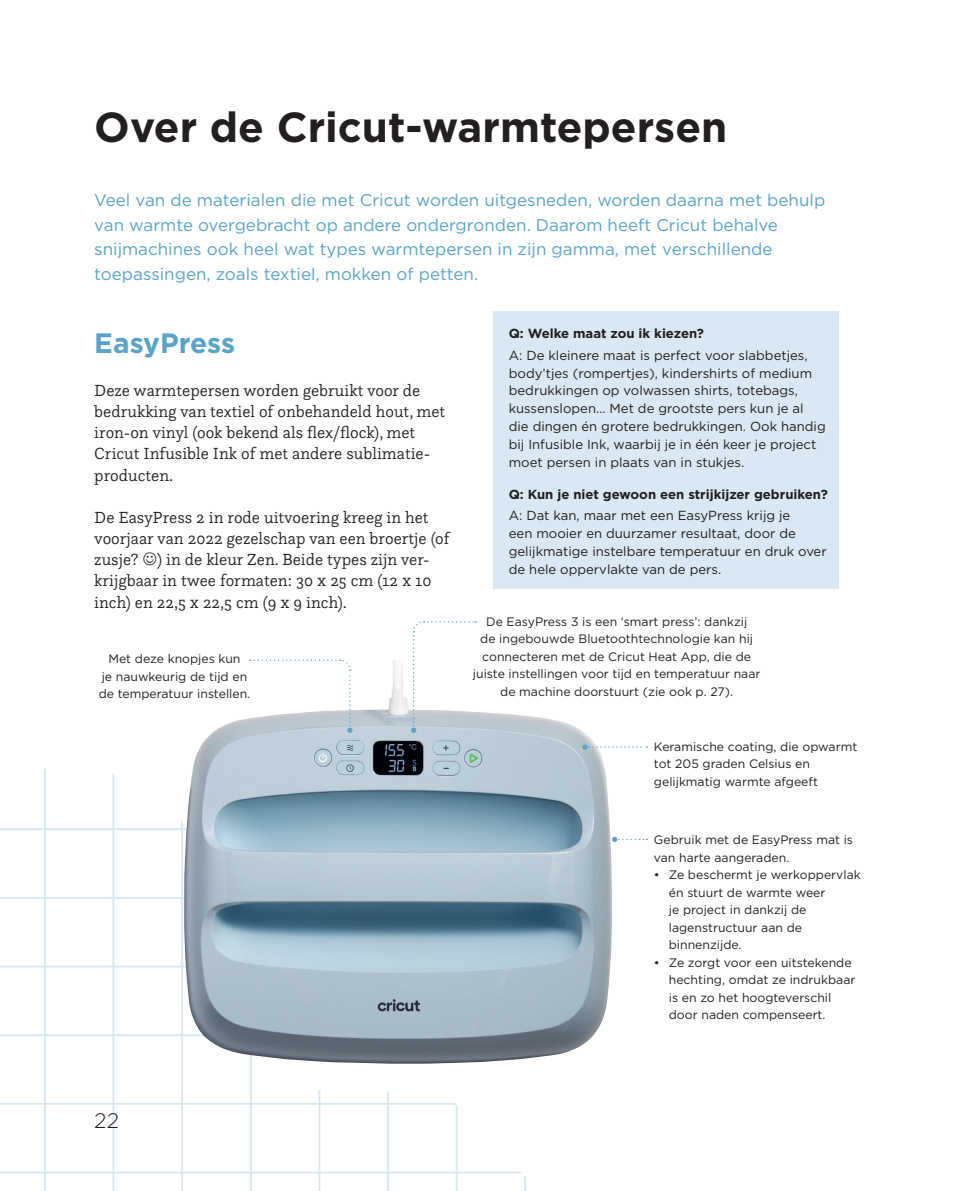
<style>
.page{position:relative;width:968px;height:1191px;background:#fff}
.page>*{position:absolute;margin:0;border:0;box-sizing:border-box;transform-origin:0 0}
.hoofdtitel{font:700 42px "Gotham";color:#231f20}
.hoofdtitel_1B{font:700 28px "Gotham";color:#59a3c8}
.t1{font:300 21px "Gotham";color:#231f20}
.inleiding{font:16.97px/24.5px "Gotham";color:#59a3c8}
.bodytekst{font:300 16.8px/21.2px "Questa Slab";color:#231f20}
.insert_kader_body{font:13.12px/17.8px "Gotham";color:#231f20}
.insert_kader_titel{font:700 13.12px "Gotham";color:#231f20}
.tekstjes_bij_foto_s{font:12.25px/17.5px "Gotham";color:#231f20}
</style>
<div class="page">
<img style="left:0;top:769px;width:526px;height:422px">
<img style="left:184px;top:659px;width:428px;height:404px">
<div style="left:494px;top:311px;width:344px;height:278px;background:#d9e8f2"></div>
<svg style="left:250px;top:659px;width:102px;height:74px"></svg>
<svg style="left:411px;top:621px;width:65px;height:112px"></svg>
<svg style="left:582px;top:744px;width:65px;height:5px"></svg>
<svg style="left:612px;top:836px;width:35px;height:6px"></svg>
<p class="hoofdtitel" style="left:94px;top:99px;width:634px">Over de Cricut-warmtepersen</p>
<p class="inleiding" style="left:94px;top:188px;width:732px">Veel van de materialen die met Cricut worden uitgesneden, worden daarna met behulp van warmte overgebracht op andere ondergronden. Daarom heeft Cricut behalve snijmachines ook heel wat types warmtepersen in zijn gamma, met verschillende toepassingen, zoals textiel, mokken of petten.</p>
<p class="hoofdtitel_1B" style="left:94px;top:325px;width:142px">EasyPress</p>
<p class="bodytekst" style="left:94px;top:379px;width:352px">Deze warmtepersen worden gebruikt voor de bedrukking van textiel of onbehandeld hout, met iron-on vinyl (ook bekend als flex/flock), met Cricut Infusible Ink of met andere sublimatie&shy;producten.</p>
<p class="bodytekst" style="left:94px;top:506px;width:357px">De EasyPress 2 in rode uitvoering kreeg in het voorjaar van 2022 gezelschap van een broertje (of zusje? ) in de kleur Zen. Beide types zijn ver&shy;krijgbaar in twee formaten: 30 X 25 cm (12 X 10 inch) en 22,5 X 22,5 cm (9 X 9 inch).</p>
<p class="tekstjes_bij_foto_s" style="left:99px;top:650px;width:153px;text-align:center">Met deze knopjes kun<br>je nauwkeurig de tijd en de temperatuur instellen.</p>
<p class="insert_kader_titel" style="left:508px;top:325px;width:197px">Q: Welke maat zou ik kiezen?</p>
<p class="insert_kader_body" style="left:508px;top:346px;width:318px">A: De kleinere maat is perfect voor slabbetjes, body’tjes (rompertjes), kindershirts of medium bedrukkingen op volwassen shirts, totebags, kussenslopen… Met de grootste pers kun je al die dingen én grotere bedrukkingen. Ook handig bij Infusible Ink, waarbij je in één keer je project moet persen in plaats van in stukjes.</p>
<p class="insert_kader_titel" style="left:508px;top:486px;width:320px">Q: Kun je niet gewoon een strijkijzer gebruiken?</p>
<p class="insert_kader_body" style="left:508px;top:506px;width:319px">A: Dat kan, maar met een EasyPress krijg je<br>een mooier en duurzamer resultaat, door de gelijkmatige instelbare temperatuur en druk over de hele oppervlakte van de pers.</p>
<p class="tekstjes_bij_foto_s" style="left:473px;top:612px;width:289px;text-align:center">De EasyPress 3 is een ‘smart press’: dankzij<br>de ingebouwde Bluetoothtechnologie kan hij connecteren met de Cricut Heat App, die de juiste instellingen voor tijd en temperatuur naar de machine doorstuurt (zie ook p. 27).</p>
<p class="tekstjes_bij_foto_s" style="left:653px;top:737px;width:205px">Keramische coating, die opwarmt tot 205 graden Celsius en gelijkmatig warmte afgeeft</p>
<p class="tekstjes_bij_foto_s" style="left:653px;top:830px;width:200px">Gebruik met de EasyPress mat is van harte aangeraden.</p>
<p class="tekstjes_bij_foto_s" style="left:668px;top:865px;width:193px;text-indent:-15px">• Ze beschermt je werkoppervlak én stuurt de warmte weer<br>je project in dankzij de lagenstructuur aan de binnenzijde.</p>
<p class="tekstjes_bij_foto_s" style="left:668px;top:953px;width:188px;text-indent:-15px">• Ze zorgt voor een uitstekende hechting, omdat ze indrukbaar is en zo het hoogteverschil door naden compenseert.</p>
<h3 class="t1" style="left:94px;top:1107px;width:26px">22</h3>
</div>
